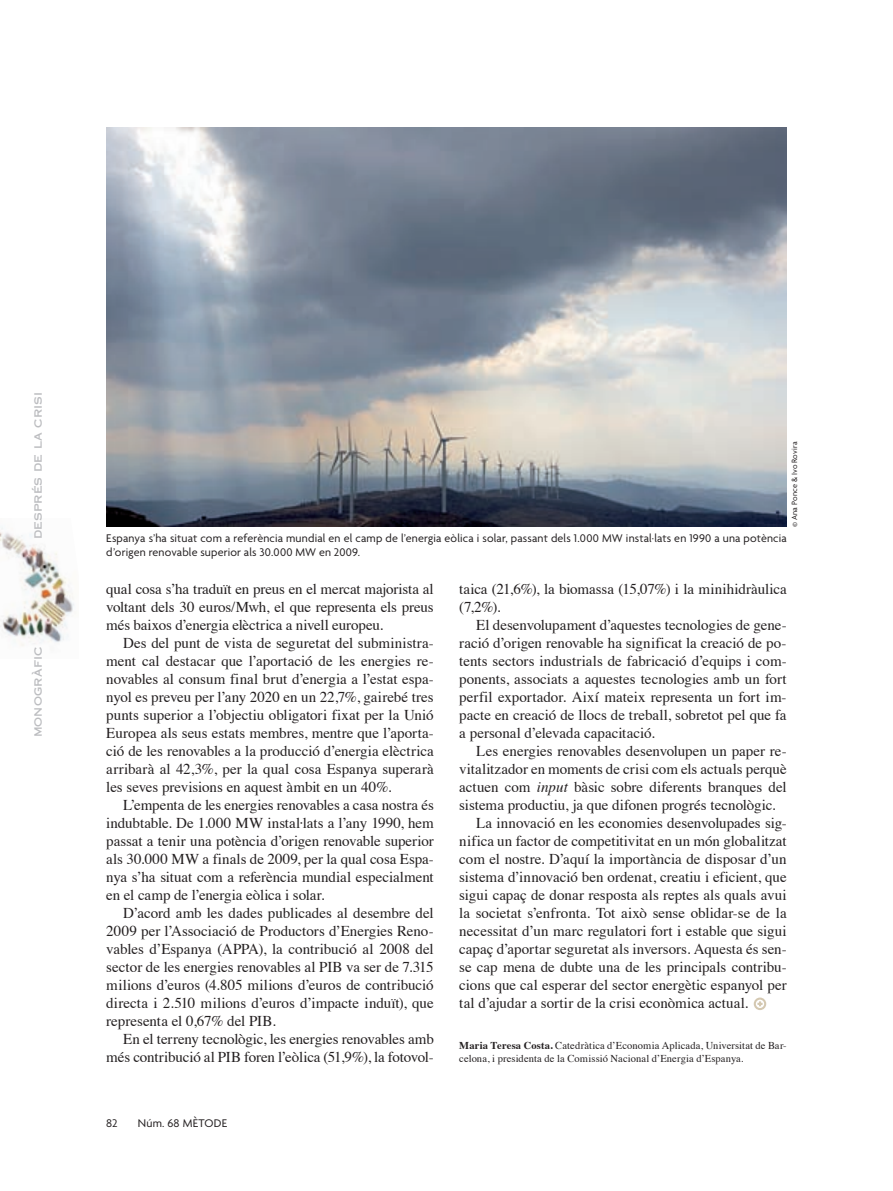
<style>
.page{position:relative;width:893px;height:1191px;background:#fff}
.page>*{position:absolute;margin:0;border:0;box-sizing:border-box;transform-origin:0 0}
.t1{font:15px/18px "Times";color:#231f20;text-align:justify}
.t2{font:12px/14.2px "Agenda";letter-spacing:.015em;color:#231f20}
.t3{font:12px "Copperplate Thirty One AB";letter-spacing:.005em;color:#bcbdc0}
.t4{font:10.5px/13.5px "Times";letter-spacing:.01em;color:#231f20}
.t5{font:8.25px "Agenda";letter-spacing:.02em;color:#231f20}
.s1{font-style:italic}
.s2{font-weight:700}
</style>
<div class="page">
<img style="left:0;top:527px;width:74px;height:119px">
<div style="left:754px;top:997px;width:12px;height:13px;border:2px solid #d4c8b1;border-radius:50%"></div>
<svg style="left:757px;top:1001px;width:6px;height:5px"></svg>
<img style="left:106px;top:128px;width:681px;height:398px">
<p class="t3" style="left:31px;top:539px;width:148px;rotate:-90deg">després de la crisi</p>
<p class="t3" style="left:31px;top:737px;width:92px;rotate:-90deg">monogràfic</p>
<p class="t5" style="left:791px;top:527px;width:87px;rotate:-90deg">© Ana Ponce &amp; Ivo Rovira</p>
<p class="t2" style="left:106px;top:532px;width:682px">Espanya s’ha situat com a referència mundial en el camp de l’energia eòlica i solar, passant dels 1.000 MW instal·lats en 1990 a una potència d’origen renovable superior als 30.000 MW en 2009.</p>
<p class="t1" style="left:106px;top:581px;width:329px">qual cosa s’ha traduït en preus en el mercat majorista al voltant dels 30 euros/Mwh, el que representa els preus més baixos d’energia elèctrica a nivell europeu.</p>
<p class="t1" style="left:106px;top:635px;width:329px;text-indent:17px">Des del punt de vista de seguretat del subministra&shy;ment cal destacar que l’aportació de les energies re&shy;novables al consum final brut d’energia a l’estat espa&shy;nyol es preveu per l’any 2020 en un 22,7%, gairebé tres punts superior a l’objectiu obligatori fixat per la Unió Europea als seus estats membres, mentre que l’aporta&shy;ció de les renovables a la producció d’energia elèctrica arribarà al 42,3%, per la qual cosa Espanya superarà les seves previsions en aquest àmbit en un 40%.</p>
<p class="t1" style="left:106px;top:797px;width:329px;text-indent:17px">L’empenta de les energies renovables a casa nostra és indubtable. De 1.000 MW instal·lats a l’any 1990, hem passat a tenir una potència d’origen renovable superior als 30.000 MW a finals de 2009, per la qual cosa Espa&shy;nya s’ha situat com a referència mundial especialment en el camp de l’energia eòlica i solar.</p>
<p class="t1" style="left:106px;top:905px;width:329px;text-indent:17px">D’acord amb les dades publicades al desembre del 2009 per l’Associació de Productors d’Energies Reno&shy;vables d’Espanya (APPA), la contribució al 2008 del sector de les energies renovables al PIB va ser de 7.315 milions d’euros (4.805 milions d’euros de contribució directa i 2.510 milions d’euros d’impacte induït), que representa el 0,67% del PIB.</p>
<p class="t1" style="left:106px;top:1031px;width:329px;text-align:right">En el terreny tecnològic, les energies renovables amb més contribució al PIB foren l’eòlica (51,9%), la fotovol-</p>
<p class="t2" style="left:106px;top:1116px;width:13px">82</p>
<p class="t2" style="left:138px;top:1116px;width:91px">Núm. 68 MÈTODE</p>
<p class="t1" style="left:459px;top:581px;width:329px">taica (21,6%), la biomassa (15,07%) i la minihidràulica (7,2%).</p>
<p class="t1" style="left:459px;top:617px;width:329px;text-indent:17px">El desenvolupament d’aquestes tecnologies de gene&shy;ració d’origen renovable ha significat la creació de po&shy;tents sectors industrials de fabricació d’equips i com&shy;ponents, associats a aquestes tecnologies amb un fort perfil exportador. Així mateix representa un fort im&shy;pacte en creació de llocs de treball, sobretot pel que fa a personal d’elevada capacitació.</p>
<p class="t1" style="left:476px;top:743px;width:312px">Les energies renovables desenvolupen un paper re-</p>
<p class="t1" style="left:459px;top:761px;width:329px">vitalitzador en moments de crisi com els actuals perquè</p>
<p class="t1" style="left:459px;top:779px;width:329px">actuen com <span class="s1">input</span> bàsic sobre diferents branques del</p>
<p class="t1" style="left:459px;top:797px;width:318px">sistema productiu, ja que difonen progrés tecnològic.</p>
<p class="t1" style="left:476px;top:815px;width:312px">La innovació en les economies desenvolupades sig-</p>
<p class="t1" style="left:459px;top:833px;width:329px">nifica un factor de competitivitat en un món globalitzat</p>
<p class="t1" style="left:459px;top:851px;width:329px">com el nostre. D’aquí la importància de disposar d’un</p>
<p class="t1" style="left:459px;top:869px;width:329px">sistema d’innovació ben ordenat, creatiu i eficient, que</p>
<p class="t1" style="left:459px;top:887px;width:329px">sigui capaç de donar resposta als reptes als quals avui</p>
<p class="t1" style="left:459px;top:905px;width:329px">la societat s’enfronta. Tot això sense oblidar-se de la</p>
<p class="t1" style="left:459px;top:923px;width:329px">necessitat d’un marc regulatori fort i estable que sigui</p>
<p class="t1" style="left:459px;top:941px;width:329px">capaç d’aportar seguretat als inversors. Aquesta és sen-</p>
<p class="t1" style="left:459px;top:959px;width:329px">se cap mena de dubte una de les principals contribu-</p>
<p class="t1" style="left:459px;top:977px;width:329px">cions que cal esperar del sector energètic espanyol per</p>
<p class="t1" style="left:459px;top:995px;width:290px">tal d’ajudar a sortir de la crisi econòmica actual.</p>
<p class="t4" style="left:459px;top:1039px;width:329px"><span class="s2">Maria Teresa Costa.</span> Catedràtica d’Economia Aplicada, Universitat de Bar&shy;celona, i presidenta de la Comissió Nacional d’Energia d’Espanya.</p>
</div>
